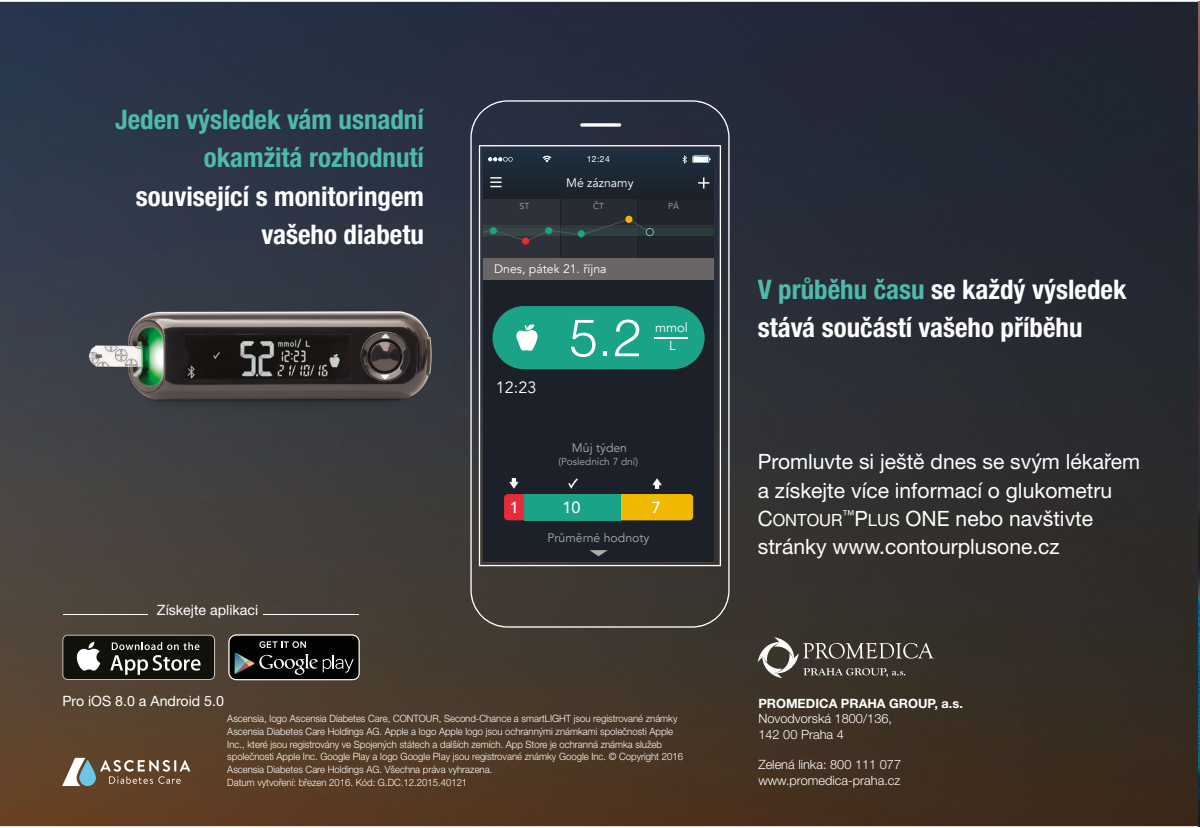
<style>
.page{position:relative;width:1200px;height:828px;background:#fff}
.page>*{position:absolute;margin:0;border:0;box-sizing:border-box;transform-origin:0 0}
.t1{font:300 51.9px "Helvetica";color:#fff}
.t2{font:700 condensed 27px/38.4px "Helvetica Neue LT Pro";color:#fff;text-align:right}
.t3{font:700 condensed 27px/38.4px "Helvetica Neue LT Pro";color:#4fbaab;text-align:right}
.t4{font:21.15px/28.3px "Helvetica Neue LT Pro";color:#fff}
.t5{font:16.2px "Avenir";color:#fff}
.t6{font:500 16.2px "Avenir";color:#fff}
.t7{font:500 15.9px "Avenir";color:#fff}
.t8{font:14.25px "Helvetica Neue LT Pro";color:#fff}
.t9{font:13.05px "Avenir";color:#fff}
.t10{font:300 12.75px/15.3px "Helvetica Neue LT Pro";color:#fff}
.t11{font:700 12.75px "Helvetica Neue LT Std";color:#fff}
.t12{font:12.3px "Avenir";color:#fff}
.t13{font:12.3px "Avenir";color:#afacab}
.t14{font:300 10.05px/12.8px "Helvetica Neue LT Pro";color:#fff;scale:.95 1}
.t15{font:10.05px "Avenir";color:#afacab}
.t16{font:8.7px "Avenir";color:#afacab}
.t17{font:8.55px "Helvetica Neue";color:#fff}
.s1{color:#4fbaab}
.s2{font-family:"Helvetica Neue LT Pro Roman SC800";font-size:16.95px}
</style>
<div class="page">
<img style="left:0;top:2px;width:1200px;height:823px">
<hr style="left:63px;top:613px;width:85px;height:1px;background:#fff">
<hr style="left:263px;top:613px;width:96px;height:1px;background:#fff">
<div style="left:229px;top:635px;width:130px;height:44px;background:#020203;border-radius:7px"></div>
<div style="left:229px;top:634px;width:130px;height:45px;border:1px solid #fff;border-radius:7px"></div>
<svg style="left:235px;top:641px;width:119px;height:33px"></svg>
<svg style="left:62px;top:634px;width:153px;height:45px"></svg>
<div style="left:63px;top:635px;width:151px;height:43px;background:#12100b;border-radius:4px"></div>
<svg style="left:76px;top:641px;width:24px;height:29px"></svg>
<svg style="left:110px;top:642px;width:91px;height:32px"></svg>
<svg style="left:62px;top:757px;width:128px;height:28px;background:#827465"></svg>
<img style="left:89px;top:298px;width:380px;height:117px">
<svg style="left:470px;top:100px;width:260px;height:527px;background:#314141"></svg>
<svg style="left:580px;top:123px;width:41px;height:4px"></svg>
<svg style="left:758px;top:637px;width:176px;height:40px;background:#59534d"></svg>
<h2 class="t3" style="left:115px;top:100px;width:310px">Jeden výsledek vám usnadní okamžitá rozhodnutí</h2>
<h2 class="t2" style="left:136px;top:177px;width:290px">související s monitoringem vašeho diabetu</h2>
<h3 class="t8" style="left:157px;top:601px;width:103px">Získejte aplikaci</h3>
<h3 class="t8" style="left:62px;top:691px;width:163px">Pro iOS 8.0 a Android 5.0</h3>
<p class="t17" style="left:587px;top:153px;width:25px">12:24</p>
<p class="t12" style="left:566px;top:175px;width:69px">Mé záznamy</p>
<p class="t16" style="left:520px;top:200px;width:11px">ST</p>
<p class="t16" style="left:593px;top:200px;width:13px">ČT</p>
<p class="t16" style="left:668px;top:200px;width:12px">PÁ</p>
<p class="t12" style="left:494px;top:261px;width:114px">Dnes, pátek 21. října</p>
<h3 class="t5" style="left:496px;top:377px;width:42px">12:23</h3>
<h1 class="t1" style="left:569px;top:293px;width:74px">5.2</h1>
<p class="t9" style="left:655px;top:319px;width:34px">mmol</p>
<p class="t9" style="left:669px;top:338px;width:8px">L</p>
<p class="t13" style="left:572px;top:440px;width:57px">Můj týden</p>
<p class="t15" style="left:558px;top:455px;width:81px">(Posledních 7 dní)</p>
<h3 class="t7" style="left:510px;top:493px;width:10px">1</h3>
<h3 class="t6" style="left:562px;top:493px;width:20px">10</h3>
<h3 class="t7" style="left:652px;top:493px;width:10px">7</h3>
<p class="t13" style="left:548px;top:530px;width:103px">Průměrné hodnoty</p>
<p class="t14" style="left:227px;top:711px;width:481px">Ascensia, logo Ascensia Diabetes Care, CONTOUR, Second-Chance a smartLIGHT jsou registrované známky Ascensia Diabetes Care Holdings AG. Apple a logo Apple logo jsou ochrannými známkami společnosti Apple Inc., které jsou registrovány ve Spojených státech a dalších zemích. App Store je ochranná známka služeb společnosti Apple Inc. Google Play a logo Google Play jsou registrované známky Google Inc. © Copyright 2016<br>Ascensia Diabetes Care Holdings AG. Všechna práva vyhrazena.<br>Datum vytvoření: březen 2016. Kód: G.DC.12.2015.40121</p>
<h2 class="t2" style="left:758px;top:270px;width:370px;text-align:left"><span class="s1">V průběhu času</span> se každý výsledek stává součástí vašeho příběhu</h2>
<h3 class="t4" style="left:758px;top:447px;width:384px">Promluvte si ještě dnes se svým lékařem a získejte více informací o glukometru C<span class="s2">ONTOUR</span><sup>™</sup>P<span class="s2">LUS</span> ONE nebo navštivte stránky www.contourplusone.cz</h3>
<p class="t11" style="left:758px;top:695px;width:206px">PROMEDICA PRAHA GROUP, a.s.</p>
<p class="t10" style="left:758px;top:710px;width:135px">Novodvorská 1800/136,<br>142 00 Praha 4</p>
<p class="t10" style="left:758px;top:756px;width:144px">Zelená linka: 800 111 077 www.promedica-praha.cz</p>
</div>
